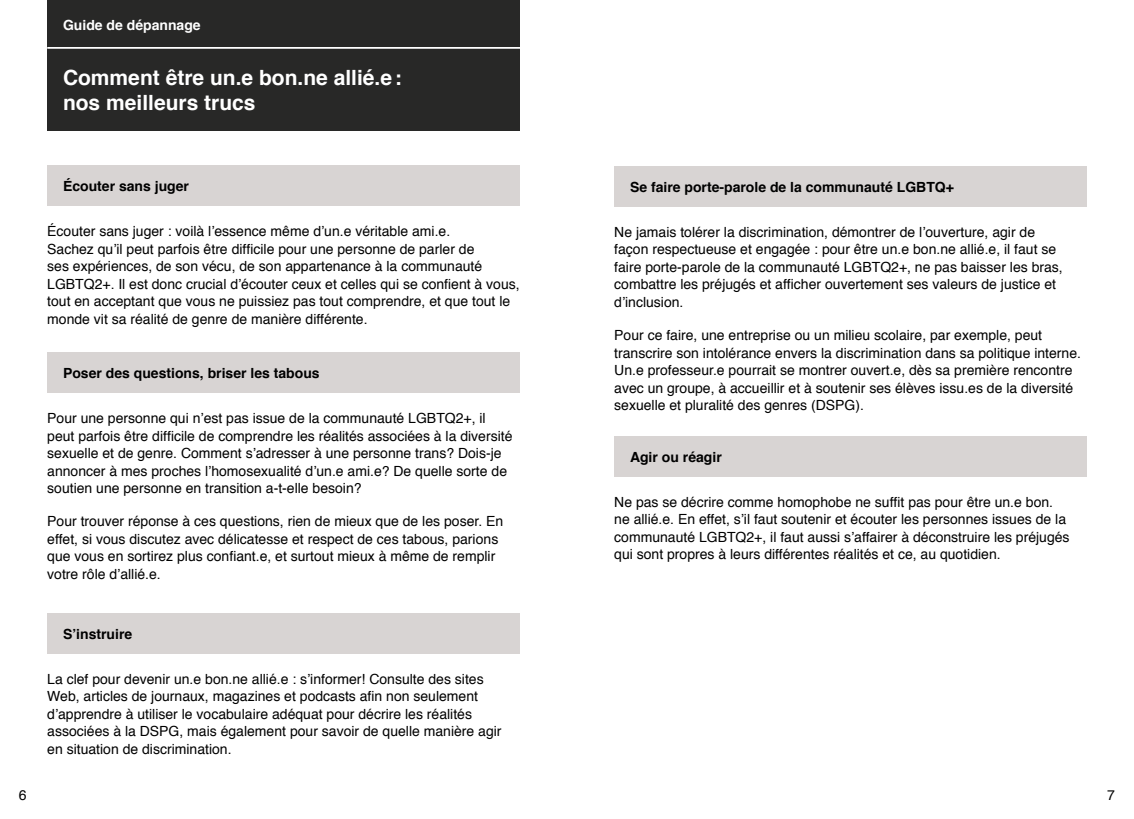
<style>
.page{position:relative;width:1134px;height:819px;background:#fff}
.page>*{position:absolute;margin:0;border:0;box-sizing:border-box;transform-origin:0 0}
.t1{font:700 21px/24.5px "Helvetica";color:#fff}
.t2{font:14px/17.5px "Helvetica";color:#000}
.t3{font:700 14px "Helvetica";color:#000}
.t4{font:700 14px "Helvetica";color:#fff}
</style>
<div class="page">
<div style="left:47px;top:0;width:473px;height:48px;background:#282827"></div>
<div style="left:47px;top:165px;width:473px;height:41px;background:#d8d4d3"></div>
<div style="left:614px;top:166px;width:473px;height:41px;background:#d8d4d3"></div>
<div style="left:614px;top:436px;width:473px;height:41px;background:#d8d4d3"></div>
<div style="left:47px;top:352px;width:473px;height:41px;background:#d8d4d3"></div>
<div style="left:47px;top:613px;width:473px;height:41px;background:#d8d4d3"></div>
<div style="left:47px;top:48px;width:473px;height:83px;background:#282827"></div>
<hr style="left:47px;top:47px;width:536px;height:2px;background:#fff">
<p class="t4" style="left:63px;top:13px;width:139px">Guide de dépannage</p>
<h1 class="t1" style="left:63px;top:66px;width:340px">Comment être un.e bon.ne allié.e: nos meilleurs trucs</h1>
<p class="t3" style="left:63px;top:175px;width:128px">Écouter sans juger</p>
<p class="t3" style="left:630px;top:175px;width:326px">Se faire porte-parole de la communauté LGBTQ+</p>
<p class="t2" style="left:47px;top:223px;width:474px">Écouter sans juger : voilà l’essence même d’un.e véritable ami.e.<br>Sachez qu’il peut parfois être difficile pour une personne de parler de<br>ses expériences, de son vécu, de son appartenance à la communauté LGBTQ2+. Il est donc crucial d’écouter ceux et celles qui se confient à vous, tout en acceptant que vous ne puissiez pas tout comprendre, et que tout le monde vit sa réalité de genre de manière différente.</p>
<p class="t2" style="left:614px;top:224px;width:450px">Ne jamais tolérer la discrimination, démontrer de l’ouverture, agir de façon respectueuse et engagée : pour être un.e bon.ne allié.e, il faut se faire porte-parole de la communauté LGBTQ2+, ne pas baisser les bras, combattre les préjugés et afficher ouvertement ses valeurs de justice et d’inclusion.</p>
<p class="t2" style="left:614px;top:327px;width:468px">Pour ce faire, une entreprise ou un milieu scolaire, par exemple, peut transcrire son intolérance envers la discrimination dans sa politique interne.<br>Un.e professeur.e pourrait se montrer ouvert.e, dès sa première rencontre avec un groupe, à accueillir et à soutenir ses élèves issu.es de la diversité sexuelle et pluralité des genres (DSPG).</p>
<p class="t3" style="left:63px;top:362px;width:258px">Poser des questions, briser les tabous</p>
<p class="t2" style="left:47px;top:410px;width:467px">Pour une personne qui n’est pas issue de la communauté LGBTQ2+, il peut parfois être difficile de comprendre les réalités associées à la diversité sexuelle et de genre. Comment s’adresser à une personne trans? Dois-je annoncer à mes proches l’homosexualité d’un.e ami.e? De quelle sorte de soutien une personne en transition a-t-elle besoin?</p>
<p class="t2" style="left:47px;top:513px;width:458px">Pour trouver réponse à ces questions, rien de mieux que de les poser. En effet, si vous discutez avec délicatesse et respect de ces tabous, parions que vous en sortirez plus confiant.e, et surtout mieux à même de remplir votre rôle d’allié.e.</p>
<p class="t3" style="left:630px;top:445px;width:93px">Agir ou réagir</p>
<p class="t2" style="left:614px;top:494px;width:457px">Ne pas se décrire comme homophobe ne suffit pas pour être un.e bon. ne allié.e. En effet, s’il faut soutenir et écouter les personnes issues de la communauté LGBTQ2+, il faut aussi s’affairer à déconstruire les préjugés qui sont propres à leurs différentes réalités et ce, au quotidien.</p>
<p class="t3" style="left:63px;top:622px;width:71px">S’instruire</p>
<p class="t2" style="left:47px;top:671px;width:456px">La clef pour devenir un.e bon.ne allié.e : s’informer! Consulte des sites Web, articles de journaux, magazines et podcasts afin non seulement d’apprendre à utiliser le vocabulaire adéquat pour décrire les réalités associées à la DSPG, mais également pour savoir de quelle manière agir en situation de discrimination.</p>
<p class="t2" style="left:19px;top:787px;width:9px">6</p>
<p class="t2" style="left:1107px;top:787px;width:9px">7</p>
</div>
